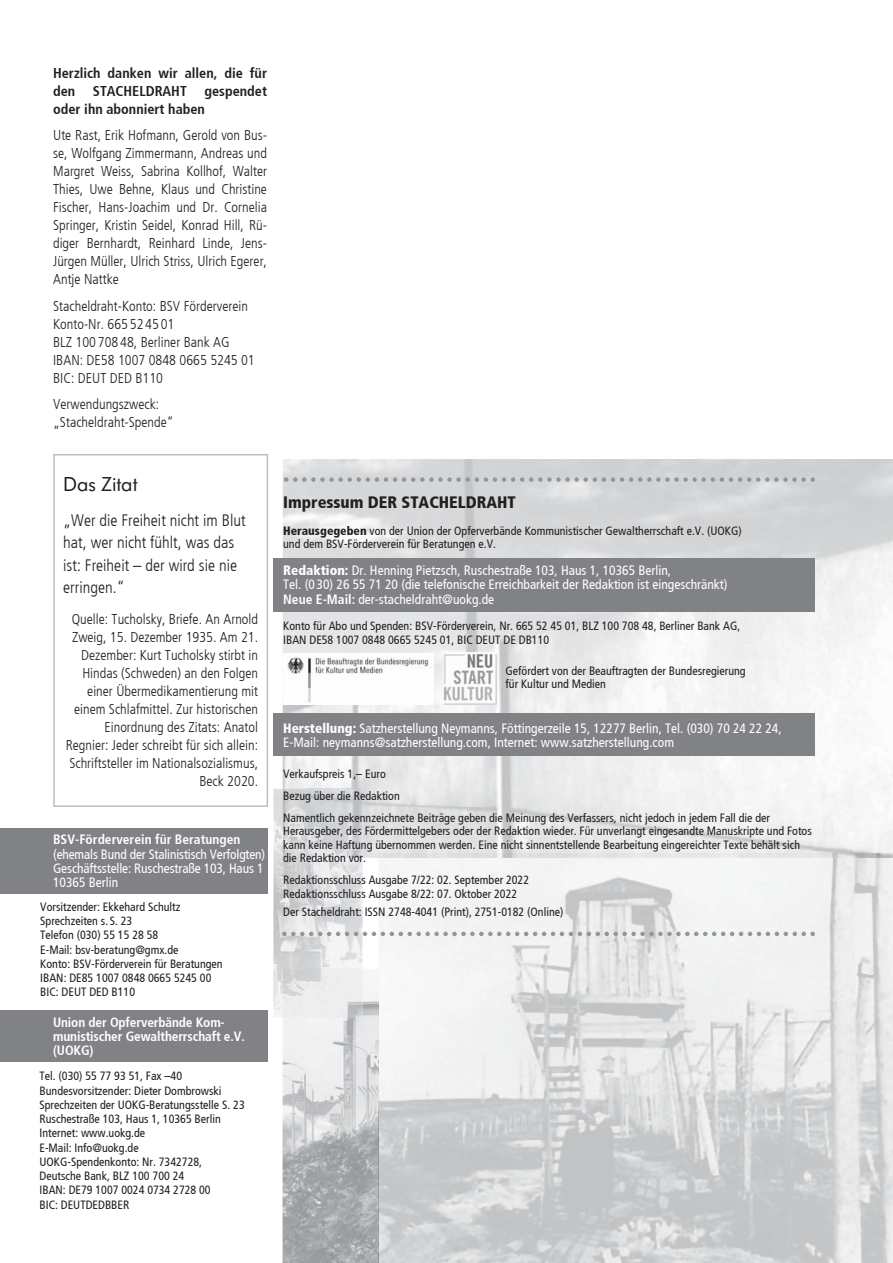
<style>
.page{position:relative;width:893px;height:1263px;background:#fff}
.page>*{position:absolute;margin:0;border:0;box-sizing:border-box;transform-origin:0 0}
.t1{font:21px "Futura SB";color:#231f20}
.t2{font:300 condensed 16.5px/22.5px "Frutiger";color:#231f20}
.t3{font:900 condensed 16.5px "Frutiger";color:#231f20}
.t4{font:300 condensed 14.25px/18px "Frutiger";color:#231f20}
.t5{font:700 condensed 14.25px/18px "Frutiger";color:#231f20;text-align:justify}
.t6{font:condensed 13.5px/14.2px "Frutiger";color:#fff}
.t7{font:700 condensed 13.5px/14.2px "Frutiger";letter-spacing:-.01em;color:#fff}
.t8{font:condensed 12px/14.2px "Frutiger";color:#231f20}
.s1{font-weight:900}
.s2{font-weight:700}
</style>
<div class="page">
<img style="left:378px;top:858px;width:515px;height:405px">
<img style="left:283px;top:969px;width:96px;height:294px">
<img style="left:306px;top:1017px;width:55px;height:67px">
<img style="left:283px;top:459px;width:508px;height:349px">
<img style="left:363px;top:808px;width:429px;height:50px">
<img style="left:273px;top:789px;width:90px;height:228px">
<img style="left:283px;top:969px;width:80px;height:48px">
<img style="left:283px;top:789px;width:80px;height:69px">
<div style="left:273px;top:713px;width:542px;height:43px;background:#808285"></div>
<div style="left:273px;top:558px;width:542px;height:53px;background:#808285"></div>
<svg style="left:284px;top:477px;width:531px;height:5px;background:#bcbec0"></svg>
<svg style="left:282px;top:932px;width:533px;height:4px"></svg>
<img style="left:284px;top:653px;width:149px;height:52px">
<img style="left:443px;top:653px;width:54px;height:52px">
<div style="left:0;top:828px;width:268px;height:66px;background:#808285"></div>
<div style="left:0;top:1010px;width:268px;height:51px;background:#808285"></div>
<svg style="left:53px;top:454px;width:215px;height:353px"></svg>
<p class="t5" style="left:53px;top:64px;width:215px">Herzlich danken wir allen, die für den STACHELDRAHT gespendet oder ihn abonniert haben</p>
<p class="t4" style="left:53px;top:127px;width:215px;text-align:justify">Ute Rast, Erik Hofmann, Gerold von Bus&shy;se, Wolfgang Zimmermann, Andreas und Margret Weiss, Sabrina Kollhof, Walter Thies, Uwe Behne, Klaus und Christine Fischer, Hans-Joachim und Dr. Cornelia Springer, Kristin Seidel, Konrad Hill, Rü&shy;diger Bernhardt, Reinhard Linde, Jens-Jürgen Müller, Ulrich Striss, Ulrich Egerer, Antje Nattke</p>
<p class="t4" style="left:53px;top:297px;width:203px">Stacheldraht-Konto: BSV Förderverein<br>Konto-Nr. 665 52 45 01<br>BLZ 100 708 48, Berliner Bank AG<br>IBAN: DE58 1007 0848 0665 5245 01<br>BIC: DEUT DED B110</p>
<p class="t4" style="left:53px;top:396px;width:122px">Verwendungszweck: „Stacheldraht-Spende“</p>
<h1 class="t1" style="left:63px;top:474px;width:76px">Das Zitat</h1>
<h2 class="t2" style="left:63px;top:509px;width:184px">„Wer die Freiheit nicht im Blut hat, wer nicht fühlt, was das ist: Freiheit – der wird sie nie erringen.“</h2>
<p class="t4" style="left:66px;top:610px;width:194px;text-align:right">Quelle: Tucholsky, Briefe. An Arnold Zweig, 15. Dezember 1935. Am 21.<br>Dezember: Kurt Tucholsky stirbt in Hindas (Schweden) an den Folgen einer Übermedikamentierung mit einem Schlafmittel. Zur historischen Einordnung des Zitats: Anatol Regnier: Jeder schreibt für sich allein:<br>Schriftsteller im Nationalsozialismus, Beck 2020.</p>
<p class="t7" style="left:53px;top:833px;width:189px">BSV-Förderverein für Beratungen</p>
<p class="t6" style="left:53px;top:847px;width:214px">(ehemals Bund der Stalinistisch Verfolgten)<br>Geschäftsstelle: Ruschestraße 103, Haus 1<br>10365 Berlin</p>
<p class="t8" style="left:40px;top:900px;width:184px">Vorsitzender: Ekkehard Schultz<br>Sprechzeiten s. S. 23<br>Telefon (030) 55 15 28 58<br>E-Mail: bsv-beratung@gmx.de<br>Konto: BSV-Förderverein für Beratungen<br>IBAN: DE85 1007 0848 0665 5245 00<br>BIC: DEUT DED B110</p>
<p class="t7" style="left:53px;top:1015px;width:193px">Union der Opferverbände Kom&shy;munisti scher Gewaltherrschaft e.V. (UOKG)</p>
<p class="t8" style="left:40px;top:1069px;width:207px">Tel. (030) 55 77 93 51, Fax –40<br>Bundesvorsitzender: Dieter Dombrowski<br>Sprechzeiten der UOKG-Beratungsstelle S. 23<br>Ruschestraße 103, Haus 1, 10365 Berlin<br>Internet: www.uokg.de<br>E-Mail: Info@uokg.de<br>UOKG-Spendenkonto: Nr. 7342728,<br>Deutsche Bank, BLZ 100 700 24<br>IBAN: DE79 1007 0024 0734 2728 00<br>BIC: DEUTDEDBBER</p>
<h2 class="t3" style="left:283px;top:493px;width:234px">Impressum DER STACHELDRAHT</h2>
<p class="t8" style="left:283px;top:524px;width:460px;line-height:13.5px"><span class="s1">Herausgegeben</span> von der Union der Opferverbände Kommunistischer Gewaltherrschaft e.V. (UOKG) und dem BSV-Förderverein für Beratungen e.V.</p>
<p class="t6" style="left:283px;top:564px;width:446px"><span class="s1">Redaktion:</span> Dr. Henning Pietzsch, Ruschestraße 103, Haus 1, 10365 Berlin,<br>Tel. (0 30) 26 55 71 20 (die telefonische Erreichbarkeit der Redaktion ist eingeschränkt)<br><span class="s2">Neue E-Mail:</span> der-stacheldraht@uokg.de</p>
<p class="t8" style="left:283px;top:619px;width:459px;line-height:13.5px">Konto für Abo und Spenden: BSV-Förderverein, Nr. 665 52 45 01, BLZ 100 708 48, Berliner Bank AG,<br>IBAN DE58 1007 0848 0665 5245 01, BIC DEUT DE DB110</p>
<p class="t8" style="left:506px;top:664px;width:242px;line-height:13.5px">Gefördert von der Beauftragten der Bundesregierung für Kultur und Medien</p>
<p class="t6" style="left:283px;top:721px;width:500px"><span class="s1">Herstellung:</span> Satzherstellung Neymanns, Föttingerzeile 15, 12277 Berlin, Tel. (030) 70 24 22 24,<br>E-Mail: neymanns@satzherstellung.com, Internet: www.satzherstellung.com</p>
<p class="t8" style="left:283px;top:763px;width:488px;line-height:22px">Verkaufspreis 1,– Euro<br>Bezug über die Redaktion<br>Namentlich gekennzeichnete Beiträge geben die Meinung des Verfassers, nicht jedoch in jedem Fall die der</p>
<p class="t8" style="left:283px;top:824px;width:530px;line-height:13.5px">Herausgeber, des Fördermittelgebers oder der Redaktion wieder. Für unverlangt eingesandte Manuskripte und Fotos kann keine Haftung übernommen werden. Eine nicht sinnentstellende Bearbeitung eingereichter Texte behält sich die Redaktion vor.</p>
<p class="t8" style="left:283px;top:873px;width:247px;line-height:13.5px">Redaktionsschluss Ausgabe 7/22: 02. September 2022<br>Redaktionsschluss Ausgabe 8/22: 07. Oktober 2022</p>
<p class="t8" style="left:283px;top:904px;width:282px">Der Stacheldraht: ISSN 2748-4041 (Print), 2751-0182 (Online)</p>
</div>
